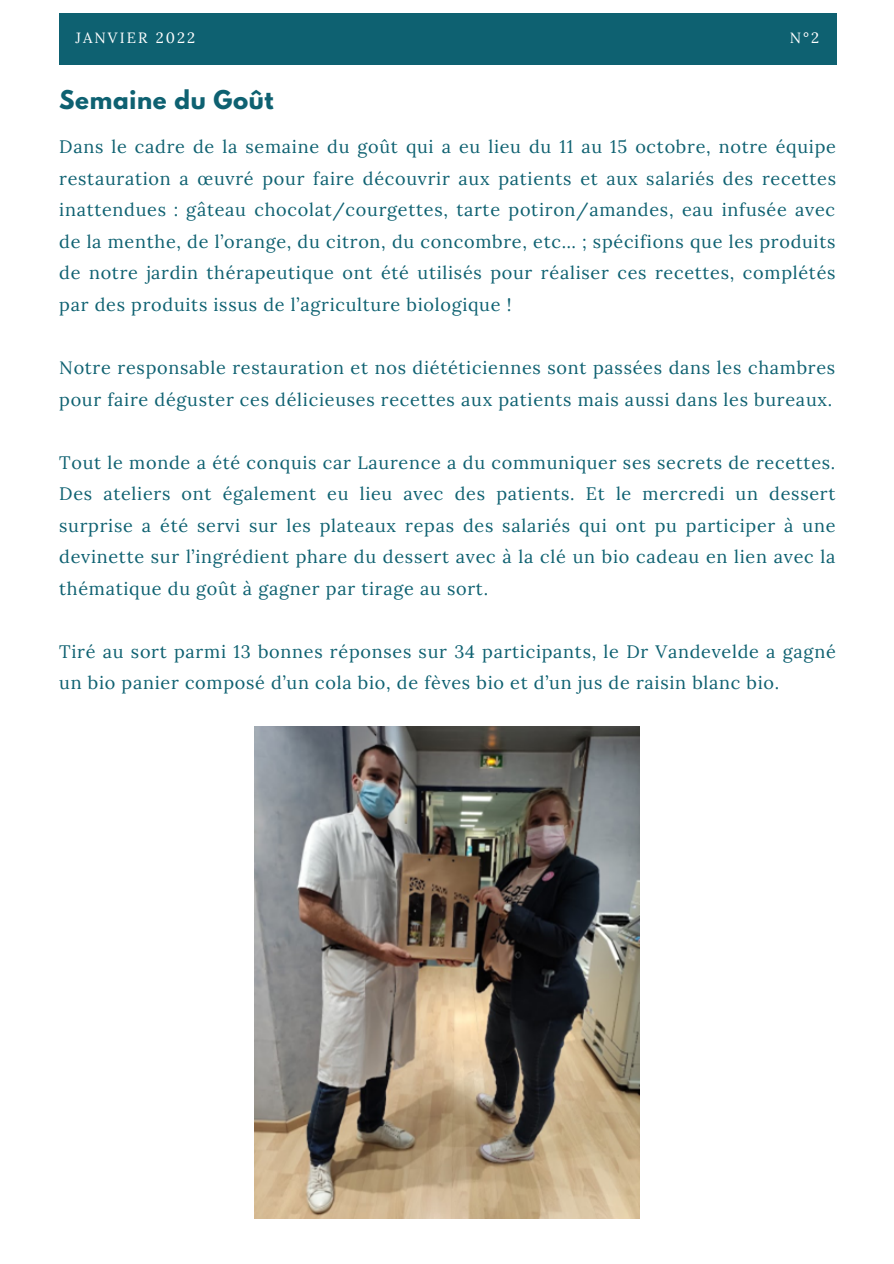
<style>
.page{position:relative;width:894px;height:1264px;background:#fff}
.page>*{position:absolute;margin:0;border:0;box-sizing:border-box;transform-origin:0 0}
.t1{font:700 22.95px "League Spartan";letter-spacing:.03em;color:#0e6171}
.t2{font:18px/31.5px "Lora";letter-spacing:.04em;color:#0e6171}
.t3{font:14.85px "Lora";letter-spacing:.14em;color:#fff}
</style>
<div class="page">
<div style="left:59px;top:14px;width:777px;height:51px;background:#0e6171"></div>
<img style="left:254px;top:726px;width:385px;height:492px">
<p class="t3" style="left:75px;top:28px;width:121px">JANVIER 2022</p>
<p class="t3" style="left:789px;top:28px;width:31px">N°2</p>
<p class="t1" style="left:59px;top:88px;width:216px">Semaine du Goût</p>
<p class="t2" style="left:59px;top:131px;width:778px;text-align:justify">Dans le cadre de la semaine du goût qui a eu lieu du 11 au 15 octobre, notre équipe restauration a œuvré pour faire découvrir aux patients et aux salariés des recettes inattendues : gâteau chocolat/courgettes, tarte potiron/amandes, eau infusée avec de la menthe, de l’orange, du citron, du concombre, etc… ; spécifions que les produits</p>
<p class="t2" style="left:59px;top:257px;width:777px">de notre jardin thérapeutique ont été utilisés pour réaliser ces recettes, complétés par des produits issus de l’agriculture biologique !</p>
<p class="t2" style="left:59px;top:351px;width:777px">Notre responsable restauration et nos diététiciennes sont passées dans les chambres pour faire déguster ces délicieuses recettes aux patients mais aussi dans les bureaux.</p>
<p class="t2" style="left:59px;top:446px;width:777px;text-align:justify">Tout le monde a été conquis car Laurence a du communiquer ses secrets de recettes.<br>Des ateliers ont également eu lieu avec des patients. Et le mercredi un dessert surprise a été servi sur les plateaux repas des salariés qui ont pu participer à une devinette sur l’ingrédient phare du dessert avec à la clé un bio cadeau en lien avec la thématique du goût à gagner par tirage au sort.</p>
<p class="t2" style="left:59px;top:635px;width:777px">Tiré au sort parmi 13 bonnes réponses sur 34 participants, le Dr Vandevelde a gagné un bio panier composé d’un cola bio, de fèves bio et d’un jus de raisin blanc bio.</p>
</div>
